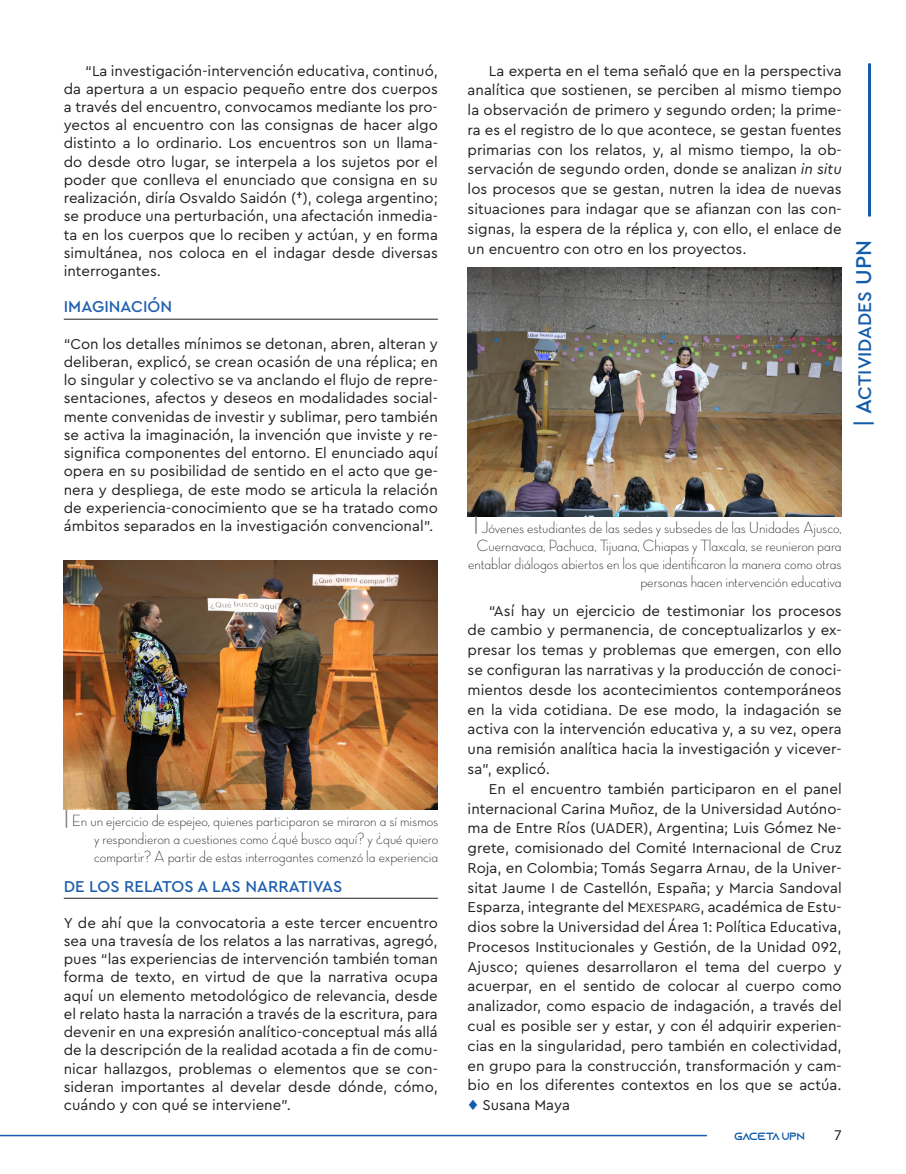
<style>
.page{position:relative;width:906px;height:1174px;background:#fff}
.page>*{position:absolute;margin:0;border:0;box-sizing:border-box;transform-origin:0 0}
.t1{font:19.2px "Cera Pro Medium SC850";color:#135cab}
.t2{font:16.5px/18px "Neutra Disp Light Alt";color:#231f20;text-align:justify}
.t3{font:500 16.5px "Cera Pro";color:#1e60ae}
.t4{font:15px/19.8px "Cera Pro";color:#231f20;text-align:justify}
.t5{font:15px "Myriad Pro";color:#231f20}
.t6{font:10.5px "Azonix";color:#135cab}
.s1{font-family:"Neutra Disp Medium Alt";font-size:21px;color:#76787b}
.s2{font-style:italic}
.s3{font-size:22.5px}
.s4{font-family:"Cera Pro Regular SC850";font-size:12.75px}
.s5{color:#135cab}
</style>
<div class="page">
<hr style="left:0;top:1134px;width:707px;height:2px;background:#135cab">
<hr style="left:868px;top:63px;width:3px;height:153px;background:#135cab">
<img style="left:64px;top:560px;width:374px;height:249px">
<hr style="left:64px;top:319px;width:374px;height:1px;background:#231f20">
<hr style="left:64px;top:898px;width:374px;height:1px;background:#231f20">
<img style="left:467px;top:267px;width:374px;height:249px">
<p class="t4" style="left:64px;top:61px;width:375px;line-height:18.3px;text-indent:21px">“La investigación-intervención educativa, continuó, da apertura a un espacio pequeño entre dos cuerpos a través del encuentro, convocamos mediante los pro&shy;yectos al encuentro con las consignas de hacer algo distinto a lo ordinario. Los encuentros son un llama&shy;do desde otro lugar, se interpela a los sujetos por el poder que conlleva el enunciado que consigna en su realización, diría Osvaldo Saidón (†), colega argentino; se produce una perturbación, una afectación inmedia&shy;ta en los cuerpos que lo reciben y actúan, y en forma simultánea, nos coloca en el indagar desde diversas interrogantes.</p>
<p class="t3" style="left:64px;top:296px;width:110px">I MAGINACIÓN</p>
<p class="t4" style="left:64px;top:334px;width:375px;line-height:18.3px">“Con los detalles mínimos se detonan, abren, alteran y deliberan, explicó, se crean ocasión de una réplica; en lo singular y colectivo se va anclando el flujo de repre&shy;sentaciones, afectos y deseos en modalidades social&shy;mente convenidas de investir y sublimar, pero también se activa la imaginación, la invención que inviste y re&shy;significa componentes del entorno. El enunciado aquí opera en su posibilidad de sentido en el acto que ge&shy;nera y despliega, de este modo se articula la relación de experiencia-conocimiento que se ha tratado como ámbitos separados en la investigación convencional”.</p>
<p class="t2" style="left:94px;top:811px;width:346px;text-indent:-30px"><span class="s1">|</span> En un ejercicio de espejeo, quienes participaron se miraron a sí mismos y respondieron a cuestiones como ¿qué busco aquí? y ¿qué quiero compartir? A partir de estas interrogantes comenzó la experiencia</p>
<p class="t3" style="left:64px;top:875px;width:280px">DE LOS RELATOS A LAS NARRATIVAS</p>
<p class="t4" style="left:64px;top:913px;width:375px;line-height:18.3px">Y de ahí que la convocatoria a este tercer encuentro sea una travesía de los relatos a las narrativas, agregó, pues “las experiencias de intervención también toman forma de texto, en virtud de que la narrativa ocupa aquí un elemento metodológico de relevancia, desde el relato hasta la narración a través de la escritura, para devenir en una expresión analítico-conceptual más allá de la descripción de la realidad acotada a fin de comu&shy;nicar hallazgos, problemas o elementos que se con&shy;sideran importantes al develar desde dónde, cómo, cuándo y con qué se interviene”.</p>
<p class="t4" style="left:467px;top:60px;width:375px;text-indent:21px">La experta en el tema señaló que en la perspectiva analítica que sostienen, se perciben al mismo tiempo la observación de primero y segundo orden; la prime&shy;ra es el registro de lo que acontece, se gestan fuentes primarias con los relatos, y, al mismo tiempo, la ob&shy;servación de segundo orden, donde se analizan <span class="s2">in situ </span>los procesos que se gestan, nutren la idea de nuevas situaciones para indagar que se afianzan con las con&shy;signas, la espera de la réplica y, con ello, el enlace de un encuentro con otro en los proyectos.</p>
<p class="t1" style="left:851px;top:427px;width:188px;rotate:-90deg"><span class="s3">| A</span>ctividades <span class="s3">UPN</span></p>
<p class="t2" style="left:468px;top:518px;width:375px;text-align:right"><span class="s1">|</span> Jóvenes estudiantes de las sedes y subsedes de las Unidades Ajusco, Cuernavaca, Pachuca, Tijuana, Chiapas y Tlaxcala, se reunieron para entablar diálogos abiertos en los que identificaron la manera como otras personas hacen intervención educativa</p>
<p class="t4" style="left:467px;top:600px;width:375px;text-indent:21px">“Así hay un ejercicio de testimoniar los procesos de cambio y permanencia, de conceptualizarlos y ex&shy;presar los temas y problemas que emergen, con ello se configuran las narrativas y la producción de conoci&shy;mientos desde los acontecimientos contemporáneos en la vida cotidiana. De ese modo, la indagación se activa con la intervención educativa y, a su vez, opera una remisión analítica hacia la investigación y vicever&shy;sa”, explicó.</p>
<p class="t4" style="left:467px;top:778px;width:376px;text-indent:21px">En el encuentro también participaron en el panel internacional Carina Muñoz, de la Universidad Autóno&shy;ma de Entre Ríos (UADER), Argentina; Luis Gómez Ne&shy;grete, comisionado del Comité Internacional de Cruz Roja, en Colombia; Tomás Segarra Arnau, de la Univer&shy;sitat Jaume I de Castellón, España; y Marcia Sandoval Esparza, integrante del M<span class="s4">EXESPARG</span>, académica de Estu&shy;dios sobre la Universidad del Área 1: Política Educativa, Procesos Institucionales y Gestión, de la Unidad 092, Ajusco; quienes desarrollaron el tema del cuerpo y acuerpar, en el sentido de colocar al cuerpo como analizador, como espacio de indagación, a través del cual es posible ser y estar, y con él adquirir experien&shy;cias en la singularidad, pero también en colectividad, en grupo para la construcción, transformación y cam&shy;bio en los diferentes contextos en los que se actúa. <span class="s5">♦</span> Susana Maya</p>
<p class="t6" style="left:734px;top:1131px;width:72px">GACETA upn</p>
<p class="t5" style="left:834px;top:1126px;width:9px">7</p>
</div>
